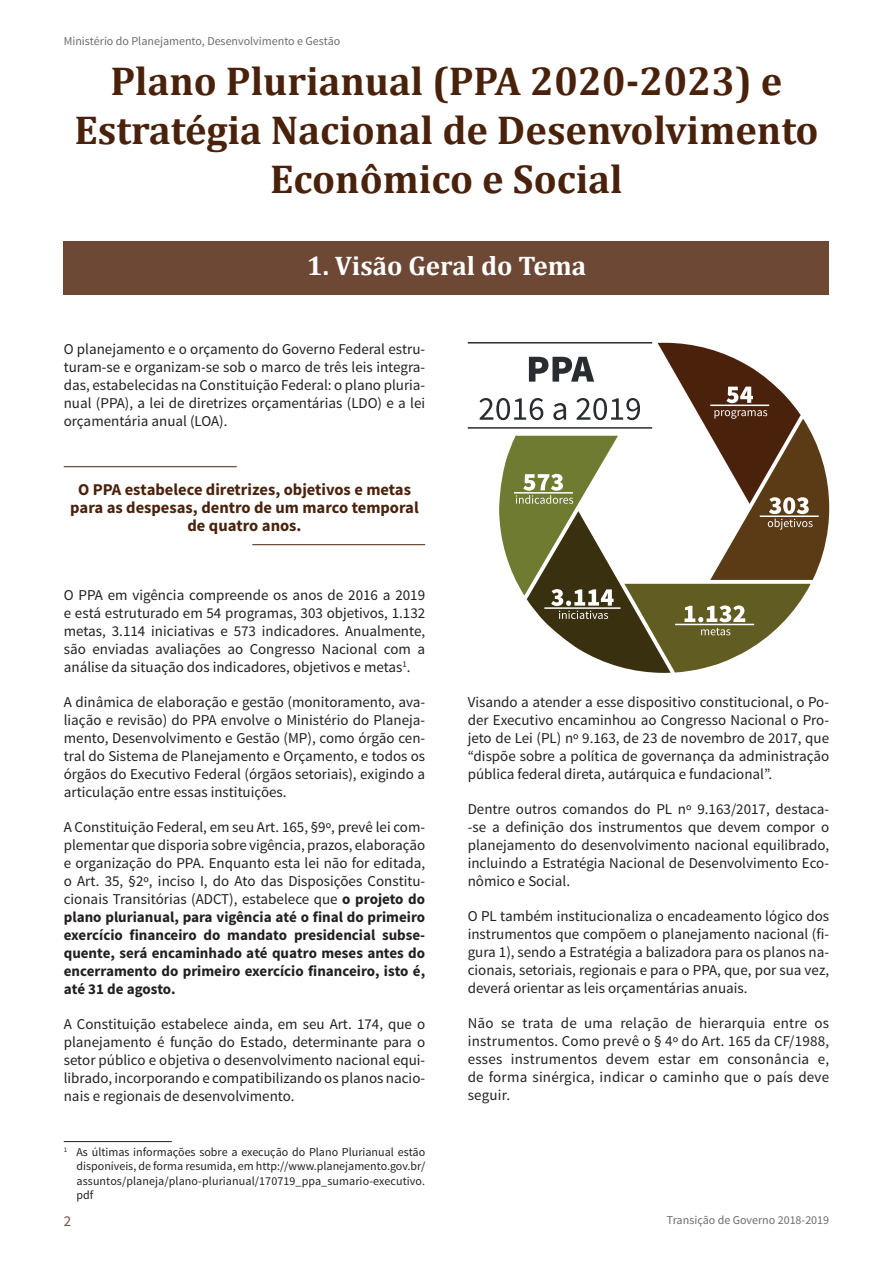
<style>
.page{position:relative;width:893px;height:1263px;background:#fff}
.page>*{position:absolute;margin:0;border:0;box-sizing:border-box;transform-origin:0 0}
.t1{font:700 40.5px/48.6px "Cambria";color:#4a220c;text-align:center}
.t2{font:700 27px "Cambria";color:#fff}
.t3{font:700 16.5px/18px "Source Sans Pro";color:#4a220c;text-align:center}
.t4{font:15px/18px "Source Sans Pro";color:#231f20;text-align:justify}
.t5{font:15px "Source Sans Pro";color:#74503e}
.t6{font:12px/14.4px "Source Sans Pro";letter-spacing:.01em;color:#231f20;text-align:justify}
.t7{font:12px "Source Sans Pro";color:#6c6d70}
.s1{font-weight:700}
</style>
<div class="page">
<hr style="left:64px;top:1141px;width:108px;height:1px;background:#231f20">
<div style="left:64px;top:242px;width:765px;height:53px;background:#6c4835"></div>
<hr style="left:468px;top:342px;width:184px;height:1px;background:#292d2f">
<hr style="left:468px;top:427px;width:184px;height:2px;background:#292d2f">
<svg style="left:479px;top:343px;width:350px;height:330px"></svg>
<hr style="left:514px;top:492px;width:59px;height:2px;background:#fff">
<hr style="left:64px;top:466px;width:173px;height:1px;background:#4a220c">
<hr style="left:252px;top:544px;width:173px;height:1px;background:#4a220c">
<p class="t7" style="left:64px;top:34px;width:278px">Ministério do Planejamento, Desenvolvimento e Gestão</p>
<h1 class="t1" style="left:74px;top:56px;width:746px">Plano Plurianual (PPA 2020-2023) e<br>Estratégia Nacional de Desenvolvimento<br>Econômico e Social</h1>
<h2 class="t2" style="left:307px;top:247px;width:281px">1. Visão Geral do Tema</h2>
<p class="t4" style="left:64px;top:340px;width:363px">O planejamento e o orçamento do Governo Federal estru&shy;turam-se e organizam-se sob o marco de três leis integra&shy;das, estabelecidas na Constituição Federal: o plano pluria&shy;nual (PPA), a lei de diretrizes orçamentárias (LDO) e a lei orçamentária anual (LOA).</p>
<p class="t3" style="left:70px;top:481px;width:350px">O PPA estabelece diretrizes, objetivos e metas para as despesas, dentro de um marco temporal de quatro anos.</p>
<p class="t4" style="left:64px;top:586px;width:363px">O PPA em vigência compreende os anos de 2016 a 2019 e está estruturado em 54 programas, 303 objetivos, 1.132 metas, 3.114 iniciativas e 573 indicadores. Anualmente, são enviadas avaliações ao Congresso Nacional com a análise da situação dos indicadores, objetivos e metas<sup>1</sup>.</p>
<p class="t4" style="left:64px;top:693px;width:363px">A dinâmica de elaboração e gestão (monitoramento, ava&shy;liação e revisão) do PPA envolve o Ministério do Planeja&shy;mento, Desenvolvimento e Gestão (MP), como órgão cen&shy;tral do Sistema de Planejamento e Orçamento, e todos os órgãos do Executivo Federal (órgãos setoriais), exigindo a articulação entre essas instituições.</p>
<p class="t4" style="left:64px;top:818px;width:363px">A Constituição Federal, em seu Art. 165, §9º, prevê lei com&shy;plementar que disporia sobre vigência, prazos, elaboração e organização do PPA. Enquanto esta lei não for editada, o Art. 35, §2º, inciso I, do Ato das Disposições Constitu&shy;cionais Transitórias (ADCT), estabelece que <span class="s1">o projeto do plano plurianual, para vigência até o final do primeiro exercício financeiro do mandato presidencial subse&shy;quente, será encaminhado até quatro meses antes do encerramento do primeiro exercício financeiro, isto é, até 31 de agosto.</span></p>
<p class="t4" style="left:64px;top:1015px;width:363px">A Constituição estabelece ainda, em seu Art. 174, que o planejamento é função do Estado, determinante para o setor público e objetiva o desenvolvimento nacional equi&shy;librado, incorporando e compatibilizando os planos nacio&shy;nais e regionais de desenvolvimento.</p>
<p class="t6" style="left:77px;top:1145px;width:350px;text-indent:-13px"><sup>1</sup> As últimas informações sobre a execução do Plano Plurianual estão disponíveis, de forma resumida, em http://www.planejamento.gov.br/ assuntos/planeja/plano-plurianual/170719_ppa_sumario-executivo. pdf</p>
<p class="t5" style="left:64px;top:1212px;width:9px">2</p>
<p class="t4" style="left:468px;top:693px;width:363px">Visando a atender a esse dispositivo constitucional, o Po&shy;der Executivo encaminhou ao Congresso Nacional o Pro&shy;jeto de Lei (PL) nº 9.163, de 23 de novembro de 2017, que “dispõe sobre a política de governança da administração pública federal direta, autárquica e fundacional”.</p>
<p class="t4" style="left:468px;top:800px;width:363px">Dentre outros comandos do PL nº 9.163/2017, destaca--se a definição dos instrumentos que devem compor o planejamento do desenvolvimento nacional equilibrado, incluindo a Estratégia Nacional de Desenvolvimento Eco&shy;nômico e Social.</p>
<p class="t4" style="left:468px;top:907px;width:363px">O PL também institucionaliza o encadeamento lógico dos instrumentos que compõem o planejamento nacional (fi&shy;gura 1), sendo a Estratégia a balizadora para os planos na&shy;cionais, setoriais, regionais e para o PPA, que, por sua vez, deverá orientar as leis orçamentárias anuais.</p>
<p class="t4" style="left:468px;top:1014px;width:363px">Não se trata de uma relação de hierarquia entre os instrumentos. Como prevê o § 4º do Art. 165 da CF/1988, esses instrumentos devem estar em consonância e, de forma sinérgica, indicar o caminho que o país deve seguir.</p>
<p class="t7" style="left:667px;top:1212px;width:164px">Transição de Governo 2018-2019</p>
</div>
